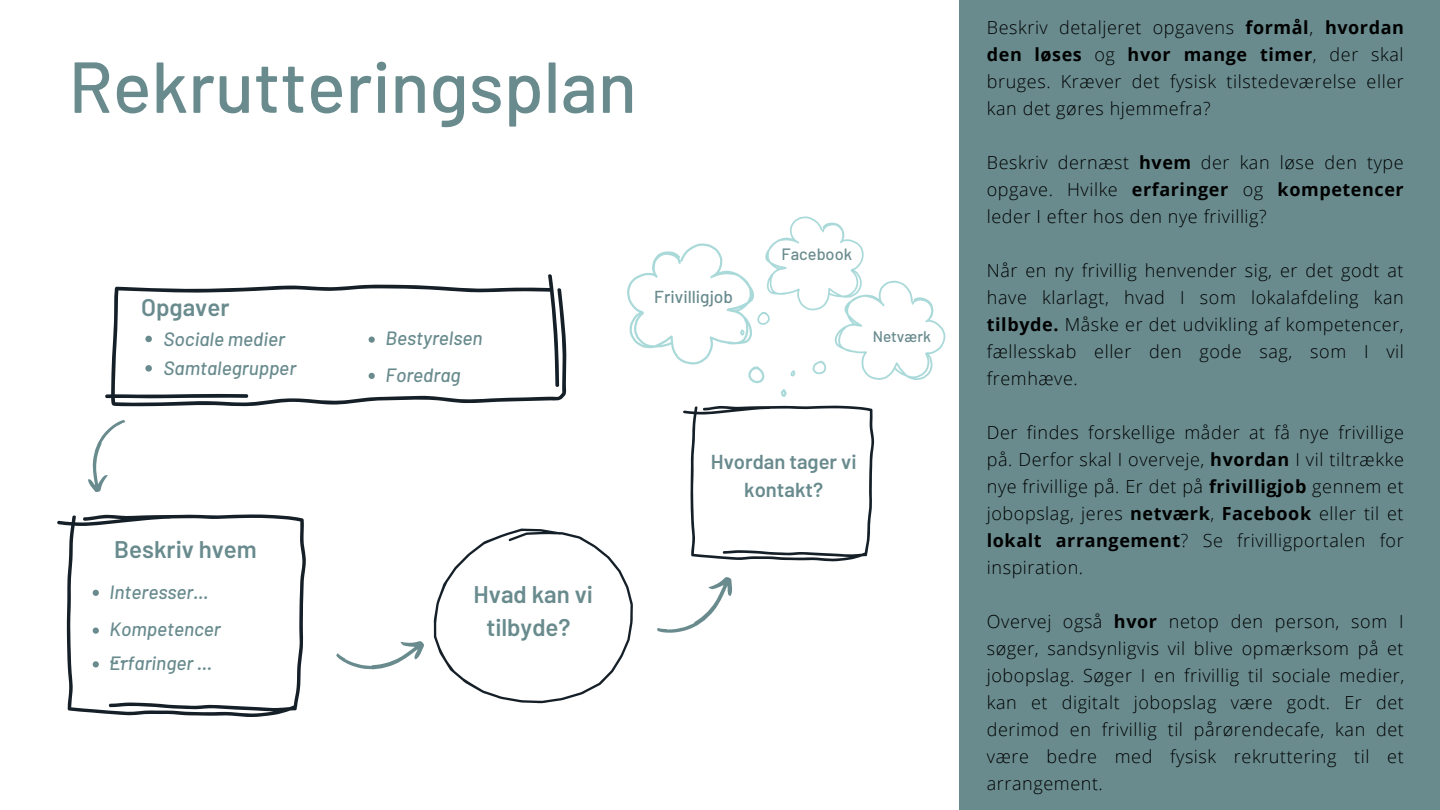
<style>
.page{position:relative;width:1440px;height:810px;background:#fff}
.page>*{position:absolute;margin:0;border:0;box-sizing:border-box;transform-origin:0 0}
.t1{font:500 72px "Barlow";color:#698b8e}
.t2{font:600 24.1px/33.2px "Barlow";color:#698b8e;text-align:center}
.t3{font:600 20.2px/28.1px "Barlow";color:#698b8e;text-align:center}
.t4{font:italic 500 19.2px/33.8px "Barlow";color:#698b8e}
.t5{font:300 18px/27px "Open Sans";letter-spacing:.035em;color:#000;text-align:justify}
.t6{font:500 17.3px "Barlow";color:#698b8e}
.t7{font:500 16.4px "Barlow";color:#698b8e}
.t8{font:500 15.4px "Barlow";color:#698b8e}
.s1{font-weight:700}
</style>
<div class="page">
<svg style="left:57px;top:514px;width:249px;height:203px"></svg>
<svg style="left:105px;top:284px;width:329px;height:123px"></svg>
<svg style="left:88px;top:420px;width:37px;height:72px"></svg>
<svg style="left:336px;top:641px;width:88px;height:29px"></svg>
<svg style="left:93px;top:628px;width:6px;height:6px"></svg>
<svg style="left:93px;top:661px;width:6px;height:6px"></svg>
<svg style="left:145px;top:336px;width:7px;height:6px"></svg>
<svg style="left:369px;top:337px;width:6px;height:6px"></svg>
<svg style="left:145px;top:365px;width:7px;height:7px"></svg>
<svg style="left:369px;top:373px;width:6px;height:6px"></svg>
<svg style="left:93px;top:590px;width:6px;height:6px"></svg>
<svg style="left:434px;top:216px;width:512px;height:487px"></svg>
<div style="left:959px;top:0;width:481px;height:810px;background:#698b8e"></div>
<h1 class="t1" style="left:69px;top:41px;width:570px">Rekrutteringsplan</h1>
<h2 class="t2" style="left:141px;top:289px;width:90px">Opgaver</h2>
<p class="t4" style="left:164px;top:321px;width:123px">Sociale medier</p>
<p class="t4" style="left:385px;top:321px;width:99px">Bestyrelsen</p>
<p class="t4" style="left:164px;top:351px;width:134px">Samtalegrupper</p>
<p class="t4" style="left:385px;top:357px;width:77px">Foredrag</p>
<h2 class="t2" style="left:114px;top:531px;width:144px">Beskriv hvem</h2>
<p class="t4" style="left:110px;top:574px;width:101px">Interesser...</p>
<p class="t4" style="left:110px;top:612px;width:113px">Kompetencer ...Erfaringer ...</p>
<h2 class="t2" style="left:474px;top:576px;width:121px">Hvad kan vi tilbyde?</h2>
<p class="t6" style="left:654px;top:286px;width:80px">Frivilligjob</p>
<p class="t7" style="left:782px;top:244px;width:72px">Facebook</p>
<p class="t8" style="left:873px;top:326px;width:60px">Netværk</p>
<p class="t3" style="left:711px;top:447px;width:147px">Hvordan tager vi kontakt?</p>
<p class="t5" style="left:987px;top:14px;width:419px">Beskriv detaljeret opgavens <span class="s1">formål</span>, <span class="s1">hvordan den løses</span> og <span class="s1">hvor mange timer</span>, der skal bruges. Kræver det fysisk tilstedeværelse eller kan det gøres hjemmefra?</p>
<p class="t5" style="left:987px;top:149px;width:418px">Beskriv dernæst <span class="s1">hvem</span> der kan løse den type opgave. Hvilke <span class="s1">erfaringer</span> og <span class="s1">kompetencer </span>leder I efter hos den nye frivillig?</p>
<p class="t5" style="left:987px;top:257px;width:419px">Når en ny frivillig henvender sig, er det godt at have klarlagt, hvad I som lokalafdeling kan <span class="s1">tilbyde.</span> Måske er det udvikling af kompetencer, fællesskab eller den gode sag, som I vil fremhæve.</p>
<p class="t5" style="left:987px;top:419px;width:419px">Der findes forskellige måder at få nye frivillige på. Derfor skal I overveje, <span class="s1">hvordan</span> I vil tiltrække nye frivillige på. Er det på <span class="s1">frivilligjob</span> gennem et jobopslag, jeres <span class="s1">netværk</span>, <span class="s1">Facebook</span> eller til et <span class="s1">lokalt arrangement</span>? Se frivilligportalen for inspiration.</p>
<p class="t5" style="left:987px;top:608px;width:419px">Overvej også <span class="s1">hvor</span> netop den person, som I søger, sandsynligvis vil blive opmærksom på et jobopslag. Søger I en frivillig til sociale medier, kan et digitalt jobopslag være godt. Er det derimod en frivillig til pårørendecafe, kan det være bedre med fysisk rekruttering til et arrangement.</p>
</div>
